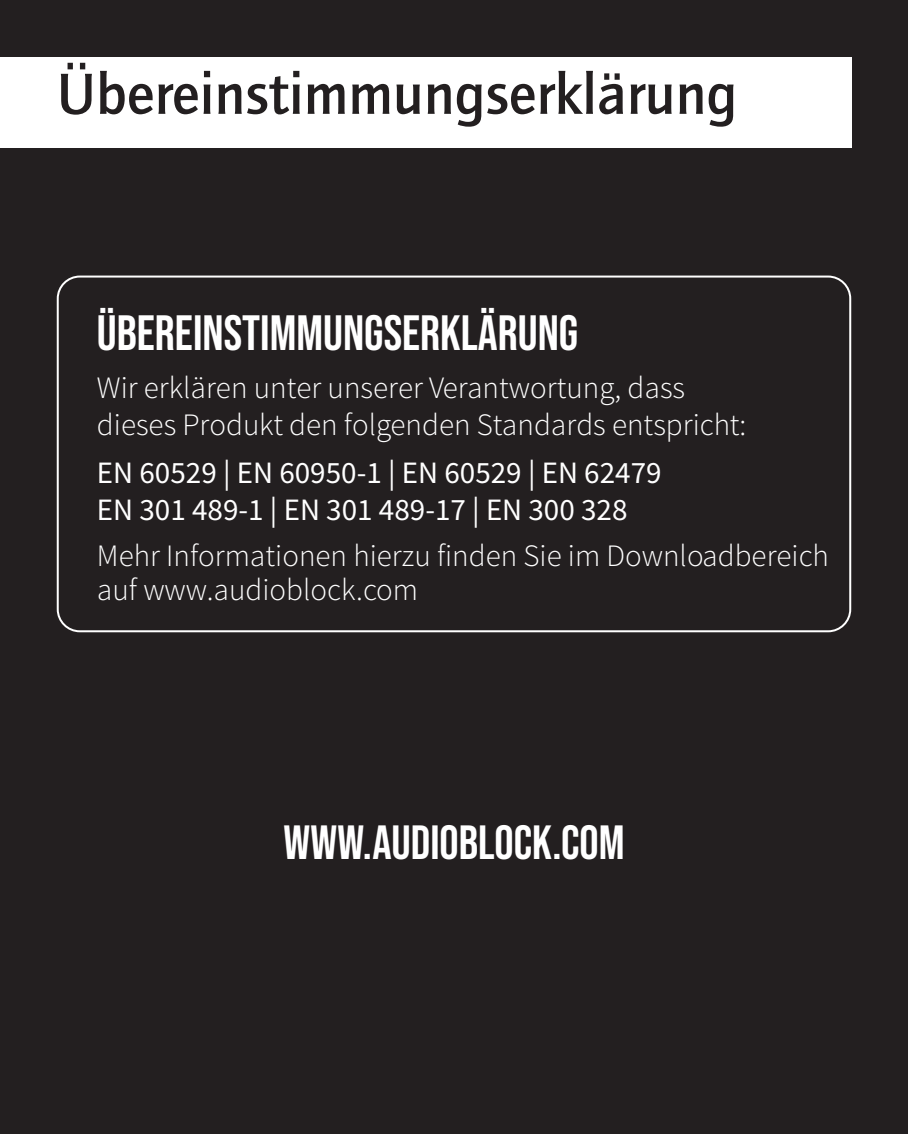
<style>
.page{position:relative;width:908px;height:1134px;background:#fff}
.page>*{position:absolute;margin:0;border:0;box-sizing:border-box;transform-origin:0 0}
.t1{font:500 60px "Quay Sans ITC Std";color:#231f20}
.t2{font:49.6px "Bebas Neue";color:#fff}
.t3{font:48px "Bebas Neue";color:#fff}
.t4{font:300 31.2px/37.2px "Source Sans Pro";color:#fff}
.t5{font:31.2px/37.2px "Source Sans Pro";color:#fff}
</style>
<div class="page">
<div style="left:0;top:0;width:907px;height:1134px;background:#231f20"></div>
<div style="left:0;top:57px;width:850px;height:90px;background:#fff"></div>
<div style="left:57px;top:276px;width:793px;height:356px;border:2px solid #fff;border-radius:22px"></div>
<h1 class="t1" style="left:57px;top:59px;width:681px">Übereinstimmungserklärung</h1>
<h2 class="t2" style="left:97px;top:305px;width:482px">ÜBEREINSTIMMUNGSERKLÄRUNG</h2>
<p class="t4" style="left:97px;top:369px;width:650px">Wir erklären unter unserer Verantwortung, dass dieses Produkt den folgenden Standards entspricht:</p>
<p class="t5" style="left:97px;top:454px;width:566px">EN 60529 | EN 60950-1 | EN 60529 | EN 62479<br>EN 301 489-1 | EN 301 489-17 | EN 300 328</p>
<p class="t4" style="left:97px;top:539px;width:733px;line-height:33.6px">Mehr Informationen hierzu finden Sie im Downloadbereich auf www.audioblock.com</p>
<h3 class="t3" style="left:283px;top:815px;width:342px">WWW.AUDIOBLOCK.COM</h3>
</div>
